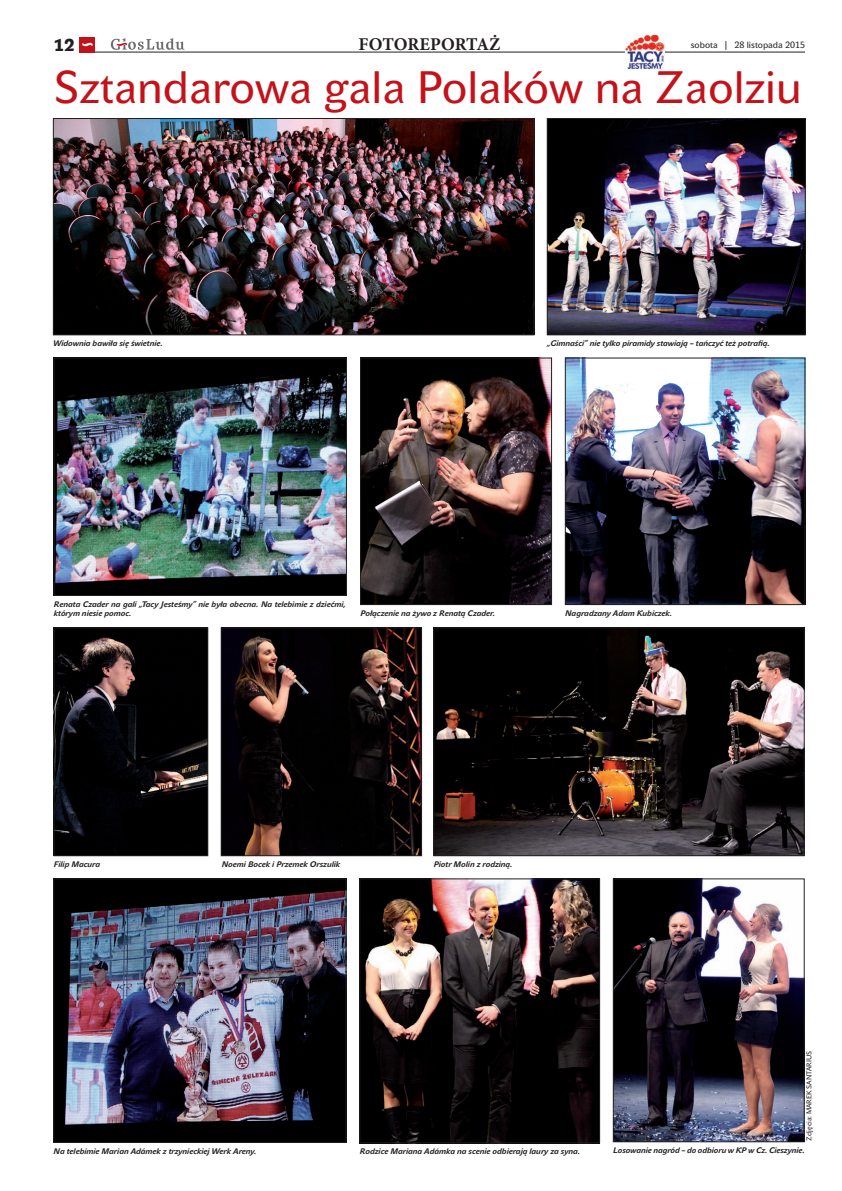
<style>
.page{position:relative;width:842px;height:1191px;background:#fff}
.page>*{position:absolute;margin:0;border:0;box-sizing:border-box;transform-origin:0 0}
.t1{font:700 45px "John Sans White Pro";color:#c4121a}
.t2{font:700 18px "Minion Pro";letter-spacing:-.005em;color:#231f20}
.t3{font:17px "John Sans Black Pro";color:#231f20}
.t4{font:9px "John Sans Text Pro";color:#231f20}
.t5{font:italic 700 8px/9.6px "John Sans Text Pro";color:#231f20}
.t6{font:7px "John Sans Text Pro";color:#231f20}
</style>
<div class="page">
<hr style="left:79px;top:52px;width:726px;height:1px;background:#231f20">
<div style="left:79px;top:37px;width:16px;height:15px;background:#c4121a"></div>
<svg style="left:82px;top:42px;width:11px;height:5px"></svg>
<svg style="left:111px;top:38px;width:73px;height:12px"></svg>
<img style="left:55px;top:120px;width:477px;height:213px">
<div style="left:53px;top:118px;width:481px;height:217px;border:1px solid #231f20"></div>
<img style="left:363px;top:360px;width:187px;height:243px">
<div style="left:361px;top:358px;width:191px;height:247px;border:1px solid #231f20"></div>
<img style="left:615px;top:881px;width:187px;height:259px">
<div style="left:613px;top:879px;width:191px;height:263px;border:1px solid #231f20"></div>
<img style="left:549px;top:120px;width:254px;height:213px">
<div style="left:547px;top:118px;width:258px;height:217px;border:1px solid #231f20"></div>
<img style="left:54px;top:358px;width:293px;height:238px">
<svg style="left:54px;top:628px;width:154px;height:228px;background:#100d0e"></svg>
<img style="left:436px;top:630px;width:366px;height:224px">
<div style="left:434px;top:628px;width:370px;height:228px;border:1px solid #231f20"></div>
<svg style="left:221px;top:628px;width:201px;height:228px;background:#180f0e"></svg>
<img style="left:56px;top:881px;width:288px;height:260px">
<div style="left:54px;top:879px;width:292px;height:264px;border:1px solid #231f20"></div>
<img style="left:362px;top:881px;width:236px;height:260px">
<div style="left:360px;top:879px;width:240px;height:264px;border:1px solid #231f20"></div>
<img style="left:626px;top:35px;width:38px;height:34px">
<img style="left:567px;top:360px;width:236px;height:243px">
<div style="left:565px;top:358px;width:240px;height:247px;border:1px solid #231f20"></div>
<p class="t2" style="left:359px;top:33px;width:143px">FOTOREPORTAŻ</p>
<p class="t3" style="left:54px;top:35px;width:22px">12</p>
<p class="t4" style="left:691px;top:41px;width:116px">sobota | 28 listopada 2015</p>
<p class="t1" style="left:54px;top:70px;width:749px">Sztandarowa gala Polaków na Zaolziu</p>
<p class="t5" style="left:53px;top:339px;width:111px">Widownia bawiła się świetnie.</p>
<p class="t5" style="left:547px;top:339px;width:224px">„Gimnaści” nie tylko piramidy stawiają – tańczyć też potrafią.</p>
<p class="t5" style="left:54px;top:600px;width:293px">Renata Czader na gali „Tacy Jesteśmy” nie była obecna. Na telebimie z dziećmi, którym niesie pomoc.</p>
<p class="t5" style="left:361px;top:609px;width:136px">Połączenie na żywo z Renatą Czader.</p>
<p class="t5" style="left:565px;top:609px;width:109px">Nagradzany Adam Kubiczek.</p>
<p class="t5" style="left:54px;top:860px;width:48px">Filip Macura</p>
<p class="t5" style="left:222px;top:860px;width:120px">Noemi Bocek i Przemek Orszulik</p>
<p class="t5" style="left:434px;top:860px;width:80px">Piotr Molin z rodziną.</p>
<p class="t6" style="left:806px;top:1141px;width:91px;rotate:-90deg">Zdjęcia: MAREK SANTARIUS</p>
<p class="t5" style="left:54px;top:1147px;width:205px">Na telebimie Marian Adámek z trzynieckiej Werk Areny.</p>
<p class="t5" style="left:360px;top:1148px;width:222px">Rodzice Mariana Adámka na scenie odbierają laury za syna.</p>
<p class="t5" style="left:613px;top:1146px;width:193px">Losowanie nagród – do odbioru w KP w Cz. Cieszynie.</p>
</div>
